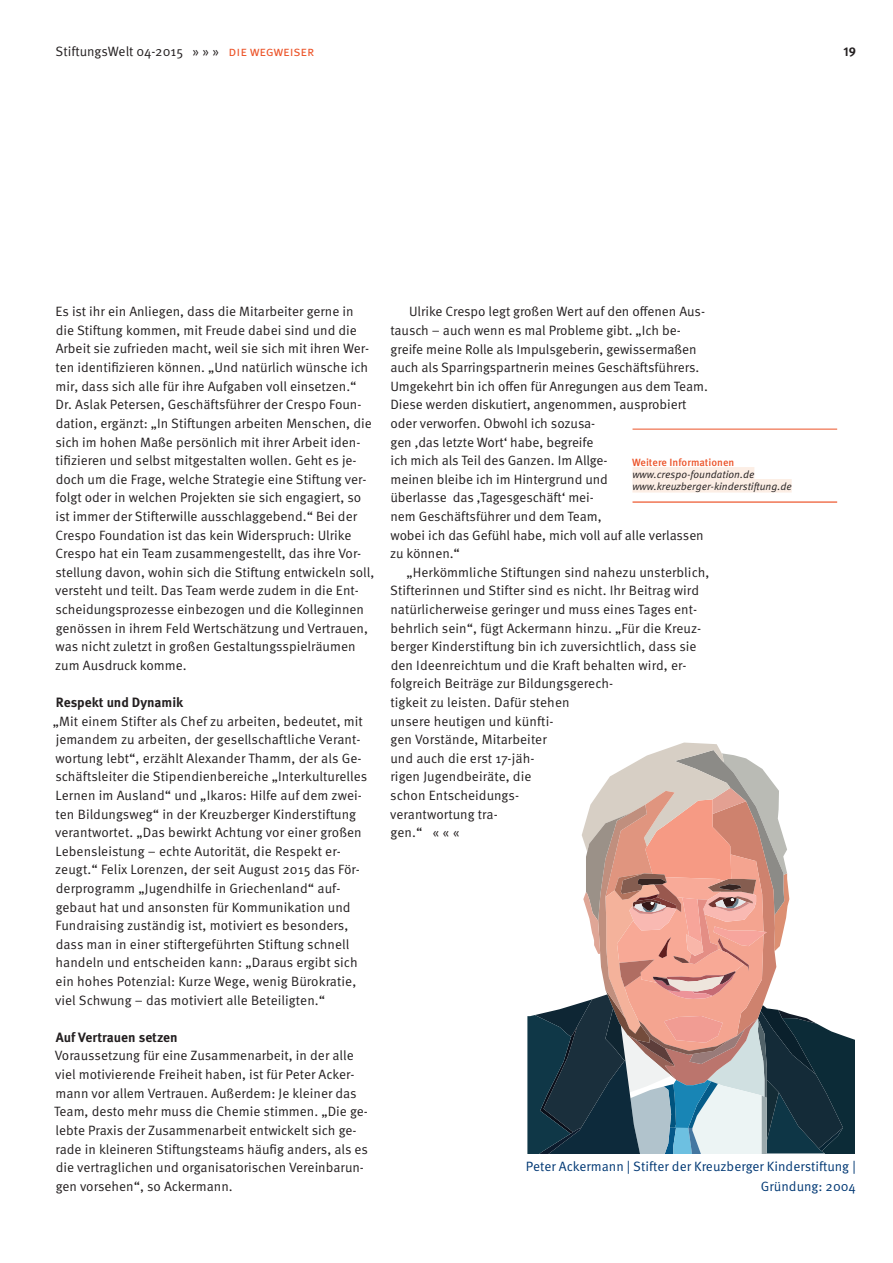
<style>
.page{position:relative;width:893px;height:1263px;background:#fff}
.page>*{position:absolute;margin:0;border:0;box-sizing:border-box;transform-origin:0 0}
.t1{font:13.5px/18.6px "Meta Pro";letter-spacing:-.005em;color:#231f20}
.t2{font:13.5px/19.5px "Meta Pro";color:#013874;text-align:right}
.t3{font:700 13.5px "Meta Pro";letter-spacing:-.005em;color:#231f20}
.t4{font:700 12.75px "Meta Pro";color:#231f20}
.t5{font:italic 10.5px/12px "Meta Pro";color:#231f20}
.t6{font:500 10.5px "Meta Pro";color:#ec5328}
.s1{color:#ec5328}
</style>
<div class="page">
<svg style="left:527px;top:742px;width:328px;height:411px"></svg>
<hr style="left:632px;top:429px;width:205px;height:1px;background:#ec5328">
<div style="left:632px;top:467px;width:122px;height:14px;background:#fceee5"></div>
<hr style="left:632px;top:501px;width:205px;height:2px;background:#ec5328">
<div style="left:632px;top:479px;width:160px;height:14px;background:#fceee5"></div>
<p class="t1" style="left:56px;top:42px;width:260px">StiftungsWelt 04-2015 » » » <span class="s1">Die Wegweiser</span></p>
<p class="t4" style="left:844px;top:43px;width:14px">19</p>
<p class="t1" style="left:55px;top:303px;width:321px">Es ist ihr ein Anliegen, dass die Mitarbeiter gerne in die Stiftung kommen, mit Freude dabei sind und die Arbeit sie zufrieden macht, weil sie sich mit ihren Wer&shy;ten identifizieren können. „Und natürlich wünsche ich mir, dass sich alle für ihre Aufgaben voll einsetzen.“ Dr. Aslak Petersen, Geschäftsführer der Crespo Foun&shy;dation, ergänzt: „In Stiftungen arbeiten Menschen, die sich im hohen Maße persönlich mit ihrer Arbeit iden&shy;tifizieren und selbst mitgestalten wollen. Geht es je&shy;doch um die Frage, welche Strategie eine Stiftung ver&shy;folgt oder in welchen Projekten sie sich engagiert, so ist immer der Stifterwille ausschlaggebend.“ Bei der Crespo Foundation ist das kein Widerspruch: Ulrike Crespo hat ein Team zusammengestellt, das ihre Vor&shy;stellung davon, wohin sich die Stiftung entwickeln soll, versteht und teilt. Das Team werde zudem in die Ent&shy;scheidungsprozesse einbezogen und die Kolleginnen genössen in ihrem Feld Wertschätzung und Vertrauen, was nicht zuletzt in großen Gestaltungsspielräumen zum Ausdruck komme.</p>
<p class="t3" style="left:56px;top:694px;width:129px">Respekt und Dynamik</p>
<p class="t1" style="left:53px;top:712px;width:316px">„Mit einem Stifter als Chef zu arbeiten, bedeutet, mit jemandem zu arbeiten, der gesellschaftliche Verant&shy;wortung lebt“, erzählt Alexander Thamm, der als Ge&shy;schäftsleiter die Stipendienbereiche „Interkulturelles Lernen im Ausland“ und „Ikaros: Hilfe auf dem zwei&shy;ten Bildungsweg“ in der Kreuzberger Kinderstiftung verantwortet. „Das bewirkt Achtung vor einer großen Lebensleistung – echte Autorität, die Respekt er&shy;zeugt.“ Felix Lorenzen, der seit August 2015 das För&shy;derprogramm „Jugendhilfe in Griechenland“ auf&shy;gebaut hat und ansonsten für Kommunikation und Fundraising zuständig ist, motiviert es besonders, dass man in einer stiftergeführten Stiftung schnell handeln und entscheiden kann: „Daraus ergibt sich ein hohes Potenzial: Kurze Wege, wenig Bürokratie, viel Schwung – das motiviert alle Beteiligten.“</p>
<p class="t3" style="left:56px;top:1029px;width:123px">Auf Vertrauen setzen</p>
<p class="t1" style="left:54px;top:1047px;width:315px">Voraussetzung für eine Zusammenarbeit, in der alle viel motivierende Freiheit haben, ist für Peter Acker&shy;mann vor allem Vertrauen. Außerdem: Je kleiner das Team, desto mehr muss die Chemie stimmen. „Die ge&shy;lebte Praxis der Zusammenarbeit entwickelt sich ge&shy;rade in kleineren Stiftungsteams häufig anders, als es die vertraglichen und organisatorischen Vereinbarun&shy;gen vorsehen“, so Ackermann.</p>
<p class="t1" style="left:390px;top:303px;width:319px;text-indent:19px">Ulrike Crespo legt großen Wert auf den offenen Aus&shy;tausch – auch wenn es mal Probleme gibt. „Ich be&shy;greife meine Rolle als Impulsgeberin, gewissermaßen auch als Sparringspartnerin meines Geschäftsführers.<br>Umgekehrt bin ich offen für Anregungen aus dem Team.<br>Diese werden diskutiert, angenommen, ausprobiert oder verworfen. Obwohl ich sozusa-<br>gen ‚das letzte Wort‘ habe, begreife<br>ich mich als Teil des Ganzen. Im Allge-<br>meinen bleibe ich im Hintergrund und<br>überlasse das ‚Tagesgeschäft‘ mei-<br>nem Geschäftsführer und dem Team,<br>wobei ich das Gefühl habe, mich voll auf alle verlassen zu können.“</p>
<p class="t1" style="left:390px;top:563px;width:321px;text-indent:16px">„Herkömmliche Stiftungen sind nahezu unsterblich, Stifterinnen und Stifter sind es nicht. Ihr Beitrag wird natürlicherweise geringer und muss eines Tages ent&shy;behrlich sein“, fügt Ackermann hinzu. „Für die Kreuz&shy;berger Kinderstiftung bin ich zuversichtlich, dass sie den Ideenreichtum und die Kraft behalten wird, er&shy;folgreich Beiträge zur Bildungsgerech-<br>tigkeit zu leisten. Dafür stehen<br>unsere heutigen und künfti-<br>gen Vorstände, Mitarbeiter<br>und auch die erst 17-jäh-<br>rigen Jugendbeiräte, die<br>schon Entscheidungs-<br>verantwortung tra-<br>gen.“ « « «</p>
<p class="t6" style="left:632px;top:455px;width:104px">Weitere Informationen</p>
<p class="t5" style="left:632px;top:468px;width:161px">www.crespo-foundation.de www.kreuzberger-kinderstiftung.de</p>
<p class="t2" style="left:526px;top:1157px;width:331px">Peter Ackermann | Stifter der Kreuzberger Kinderstiftung |<br>Gründung: 2004</p>
</div>
